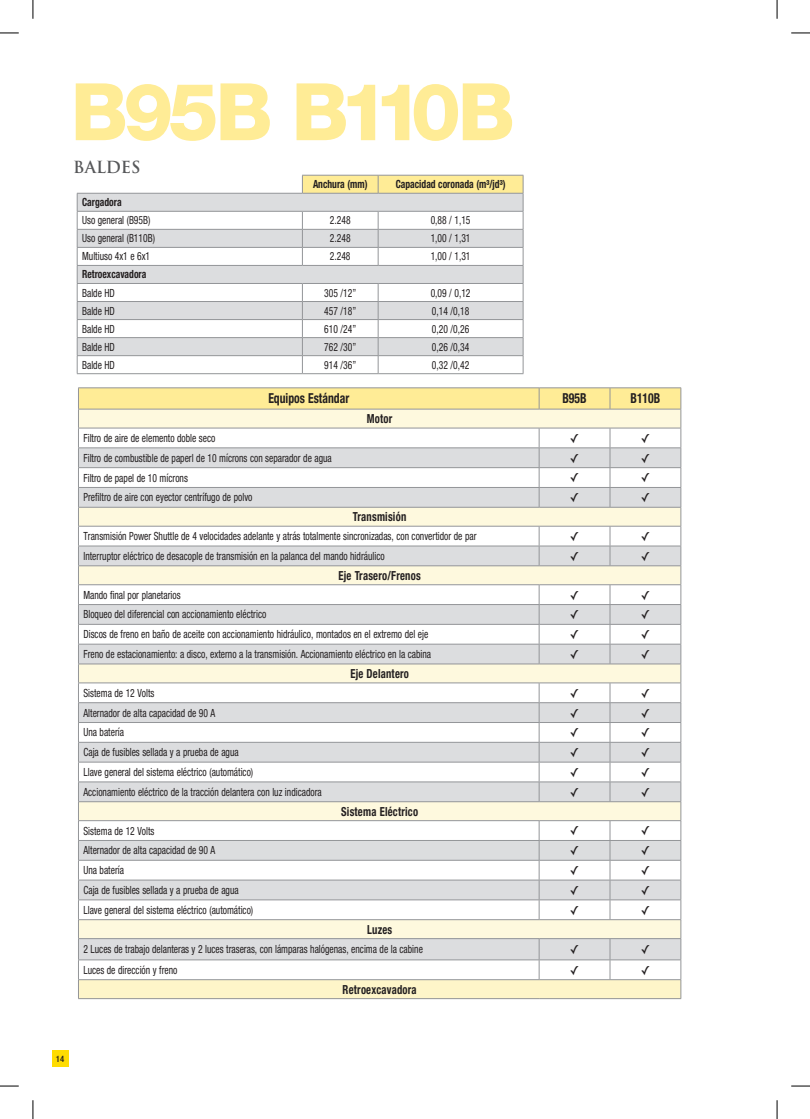
<style>
.page{position:relative;width:810px;height:1119px;background:#fff}
.page>*{position:absolute;margin:0;border:0;box-sizing:border-box;transform-origin:0 0}
.t1{font:800 79.5px "Helvetica Neue LT Std";letter-spacing:-.06em;color:#ffec96}
.t2{font:700 16.25px "Trajan Pro";color:#57585a}
.t3{font:700 condensed 13.75px "Helvetica Neue LT Std";color:#231f20;scale:.85 1}
.t4{font:700 condensed 12.5px "Helvetica Neue LT Std";letter-spacing:.02em;color:#231f20;scale:.85 1}
.t5{font:12.5px "Lucida Grande";color:#231f20}
.t6{font:condensed 11.25px "Helvetica Neue LT Std";color:#231f20;scale:.85 1}
.t7{font:700 condensed 11.25px "Helvetica Neue LT Std";color:#231f20;scale:.85 1}
.t8{font:500 condensed 8.75px "Helvetica Neue LT Std";color:#231f20}
</style>
<div class="page">
<div style="left:52px;top:1050px;width:16px;height:16px;background:#ffdc01"></div>
<svg style="left:78px;top:194px;width:224px;height:161px;fill:#dcdddf"></svg>
<hr style="left:77px;top:193px;width:225px;height:1px;background:#939598">
<hr style="left:77px;top:211px;width:225px;height:1px;background:#939598">
<hr style="left:77px;top:229px;width:225px;height:1px;background:#939598">
<hr style="left:77px;top:247px;width:225px;height:1px;background:#939598">
<hr style="left:77px;top:265px;width:225px;height:1px;background:#939598">
<hr style="left:77px;top:283px;width:225px;height:1px;background:#939598">
<hr style="left:77px;top:301px;width:225px;height:1px;background:#939598">
<hr style="left:77px;top:319px;width:225px;height:1px;background:#939598">
<hr style="left:77px;top:337px;width:225px;height:1px;background:#939598">
<hr style="left:77px;top:355px;width:225px;height:1px;background:#939598">
<svg style="left:77px;top:193px;width:1px;height:180px"></svg>
<svg style="left:302px;top:175px;width:222px;height:198px"></svg>
<hr style="left:77px;top:373px;width:225px;height:1px;background:#939598">
<hr style="left:302px;top:373px;width:76px;height:1px;background:#939598">
<hr style="left:378px;top:373px;width:145px;height:1px;background:#939598">
<hr style="left:78px;top:387px;width:461px;height:1px;background:#939598">
<hr style="left:539px;top:387px;width:71px;height:1px;background:#939598">
<hr style="left:610px;top:387px;width:71px;height:1px;background:#939598">
<hr style="left:78px;top:998px;width:461px;height:1px;background:#939598">
<hr style="left:539px;top:998px;width:71px;height:1px;background:#939598">
<hr style="left:610px;top:998px;width:71px;height:1px;background:#939598">
<svg style="left:78px;top:388px;width:604px;height:610px"></svg>
<svg style="left:776px;top:0;width:1px;height:19px"></svg>
<svg style="left:776px;top:1100px;width:1px;height:18px"></svg>
<svg style="left:0;top:33px;width:19px;height:1px"></svg>
<svg style="left:791px;top:33px;width:19px;height:1px"></svg>
<svg style="left:0;top:1085px;width:19px;height:1px"></svg>
<svg style="left:791px;top:1085px;width:19px;height:1px"></svg>
<svg style="left:33px;top:0;width:1px;height:19px"></svg>
<svg style="left:33px;top:1100px;width:1px;height:18px"></svg>
<svg style="left:777px;top:0;width:1px;height:19px"></svg>
<svg style="left:777px;top:1100px;width:1px;height:18px"></svg>
<h1 class="t1" style="left:71px;top:64px;width:446px">B95B B110B</h1>
<p class="t7" style="left:313px;top:177px;width:66px">Anchura (mm)</p>
<p class="t7" style="left:396px;top:177px;width:131px">Capacidad coronada (m³/jd³)</p>
<p class="t7" style="left:82px;top:195px;width:48px">Cargadora</p>
<p class="t6" style="left:82px;top:214px;width:82px">Uso general (B95B)</p>
<p class="t6" style="left:330px;top:214px;width:26px">2.248</p>
<p class="t6" style="left:431px;top:214px;width:48px">0,88 / 1,15</p>
<p class="t6" style="left:82px;top:232px;width:87px">Uso general (B110B)</p>
<p class="t6" style="left:330px;top:232px;width:26px">2.248</p>
<p class="t6" style="left:431px;top:232px;width:48px">1,00 / 1,31</p>
<p class="t6" style="left:82px;top:250px;width:82px">Multiuso 4x1 e 6x1</p>
<p class="t6" style="left:330px;top:250px;width:26px">2.248</p>
<p class="t6" style="left:431px;top:250px;width:48px">1,00 / 1,31</p>
<p class="t7" style="left:82px;top:267px;width:77px">Retroexcavadora</p>
<p class="t6" style="left:82px;top:286px;width:40px">Balde HD</p>
<p class="t6" style="left:324px;top:286px;width:39px">305 /12”</p>
<p class="t6" style="left:431px;top:286px;width:48px">0,09 / 0,12</p>
<p class="t6" style="left:82px;top:304px;width:40px">Balde HD</p>
<p class="t6" style="left:324px;top:304px;width:39px">457 /18”</p>
<p class="t6" style="left:432px;top:304px;width:45px">0,14 /0,18</p>
<p class="t6" style="left:82px;top:322px;width:40px">Balde HD</p>
<p class="t6" style="left:324px;top:322px;width:39px">610 /24”</p>
<p class="t6" style="left:432px;top:322px;width:45px">0,20 /0,26</p>
<p class="t6" style="left:82px;top:340px;width:40px">Balde HD</p>
<p class="t6" style="left:324px;top:340px;width:39px">762 /30”</p>
<p class="t6" style="left:432px;top:340px;width:45px">0,26 /0,34</p>
<p class="t6" style="left:82px;top:358px;width:40px">Balde HD</p>
<p class="t6" style="left:324px;top:358px;width:39px">914 /36”</p>
<p class="t6" style="left:432px;top:358px;width:45px">0,32 /0,42</p>
<h2 class="t2" style="left:73px;top:157px;width:69px">BALDES</h2>
<p class="t3" style="left:268px;top:390px;width:97px">Equipos Estándar</p>
<p class="t3" style="left:562px;top:390px;width:30px">B95B</p>
<p class="t3" style="left:630px;top:390px;width:37px">B110B</p>
<p class="t4" style="left:367px;top:411px;width:32px">Motor</p>
<p class="t6" style="left:83px;top:431px;width:157px">Filtro de aire de elemento doble seco</p>
<p class="t5" style="left:570px;top:431px;width:11px">✓</p>
<p class="t5" style="left:641px;top:431px;width:11px">✓</p>
<p class="t6" style="left:83px;top:451px;width:294px">Filtro de combustible de paperl de 10 mícrons con separador de agua</p>
<p class="t5" style="left:570px;top:451px;width:11px">✓</p>
<p class="t5" style="left:641px;top:451px;width:11px">✓</p>
<p class="t6" style="left:83px;top:471px;width:124px">Filtro de papel de 10 mícrons</p>
<p class="t5" style="left:570px;top:470px;width:11px">✓</p>
<p class="t5" style="left:641px;top:470px;width:11px">✓</p>
<p class="t6" style="left:83px;top:491px;width:200px">Prefiltro de aire con eyector centrífugo de polvo</p>
<p class="t5" style="left:570px;top:490px;width:11px">✓</p>
<p class="t5" style="left:641px;top:490px;width:11px">✓</p>
<p class="t4" style="left:353px;top:509px;width:64px">Transmisión</p>
<p class="t6" style="left:83px;top:529px;width:464px">Transmisión Power Shuttle de 4 velocidades adelante y atrás totalmente sincronizadas, con convertidor de par</p>
<p class="t5" style="left:570px;top:529px;width:11px">✓</p>
<p class="t5" style="left:641px;top:529px;width:11px">✓</p>
<p class="t6" style="left:83px;top:549px;width:356px">Interruptor eléctrico de desacople de transmisión en la palanca del mando hidráulico</p>
<p class="t5" style="left:570px;top:549px;width:11px">✓</p>
<p class="t5" style="left:641px;top:549px;width:11px">✓</p>
<p class="t4" style="left:339px;top:567px;width:98px">Eje Trasero/Frenos</p>
<p class="t6" style="left:83px;top:588px;width:116px">Mando final por planetarios</p>
<p class="t5" style="left:570px;top:588px;width:11px">✓</p>
<p class="t5" style="left:641px;top:588px;width:11px">✓</p>
<p class="t6" style="left:83px;top:608px;width:217px">Bloqueo del diferencial con accionamiento eléctrico</p>
<p class="t5" style="left:570px;top:607px;width:11px">✓</p>
<p class="t5" style="left:641px;top:607px;width:11px">✓</p>
<p class="t6" style="left:83px;top:627px;width:407px">Discos de freno en baño de aceite con accionamiento hidráulico, montados en el extremo del eje</p>
<p class="t5" style="left:570px;top:627px;width:11px">✓</p>
<p class="t5" style="left:641px;top:627px;width:11px">✓</p>
<p class="t6" style="left:83px;top:647px;width:411px">Freno de estacionamiento: a disco, externo a la transmisión. Accionamiento eléctrico en la cabina</p>
<p class="t5" style="left:570px;top:647px;width:11px">✓</p>
<p class="t5" style="left:641px;top:647px;width:11px">✓</p>
<p class="t4" style="left:350px;top:665px;width:70px">Eje Delantero</p>
<p class="t6" style="left:83px;top:686px;width:85px">Sistema de 12 Volts</p>
<p class="t5" style="left:570px;top:686px;width:11px">✓</p>
<p class="t5" style="left:641px;top:686px;width:11px">✓</p>
<p class="t6" style="left:83px;top:706px;width:157px">Alternador de alta capacidad de 90 A</p>
<p class="t5" style="left:570px;top:705px;width:11px">✓</p>
<p class="t5" style="left:641px;top:705px;width:11px">✓</p>
<p class="t6" style="left:83px;top:725px;width:49px">Una batería</p>
<p class="t5" style="left:570px;top:725px;width:11px">✓</p>
<p class="t5" style="left:641px;top:725px;width:11px">✓</p>
<p class="t6" style="left:83px;top:745px;width:184px">Caja de fusibles sellada y a prueba de agua</p>
<p class="t5" style="left:570px;top:745px;width:11px">✓</p>
<p class="t5" style="left:641px;top:745px;width:11px">✓</p>
<p class="t6" style="left:83px;top:765px;width:201px">Llave general del sistema eléctrico (automático)</p>
<p class="t5" style="left:570px;top:765px;width:11px">✓</p>
<p class="t5" style="left:641px;top:765px;width:11px">✓</p>
<p class="t6" style="left:83px;top:785px;width:282px">Accionamiento eléctrico de la tracción delantera con luz indicadora</p>
<p class="t5" style="left:570px;top:785px;width:11px">✓</p>
<p class="t5" style="left:641px;top:785px;width:11px">✓</p>
<p class="t4" style="left:341px;top:803px;width:92px">Sistema Eléctrico</p>
<p class="t6" style="left:83px;top:824px;width:85px">Sistema de 12 Volts</p>
<p class="t5" style="left:570px;top:823px;width:11px">✓</p>
<p class="t5" style="left:641px;top:823px;width:11px">✓</p>
<p class="t6" style="left:83px;top:843px;width:157px">Alternador de alta capacidad de 90 A</p>
<p class="t5" style="left:570px;top:843px;width:11px">✓</p>
<p class="t5" style="left:641px;top:843px;width:11px">✓</p>
<p class="t6" style="left:83px;top:863px;width:49px">Una batería</p>
<p class="t5" style="left:570px;top:863px;width:11px">✓</p>
<p class="t5" style="left:641px;top:863px;width:11px">✓</p>
<p class="t6" style="left:83px;top:883px;width:184px">Caja de fusibles sellada y a prueba de agua</p>
<p class="t5" style="left:570px;top:883px;width:11px">✓</p>
<p class="t5" style="left:641px;top:883px;width:11px">✓</p>
<p class="t6" style="left:83px;top:903px;width:201px">Llave general del sistema eléctrico (automático)</p>
<p class="t5" style="left:570px;top:902px;width:11px">✓</p>
<p class="t5" style="left:641px;top:902px;width:11px">✓</p>
<p class="t4" style="left:367px;top:921px;width:31px">Luzes</p>
<p class="t6" style="left:83px;top:942px;width:401px">2 Luces de trabajo delanteras y 2 luces traseras, con lámparas halógenas, encima de la cabine</p>
<p class="t5" style="left:570px;top:942px;width:11px">✓</p>
<p class="t5" style="left:641px;top:942px;width:11px">✓</p>
<p class="t6" style="left:83px;top:963px;width:112px">Luces de dirección y freno</p>
<p class="t5" style="left:570px;top:962px;width:11px">✓</p>
<p class="t5" style="left:641px;top:962px;width:11px">✓</p>
<p class="t4" style="left:343px;top:981px;width:89px">Retroexcavadora</p>
<p class="t8" style="left:56px;top:1053px;width:10px">14</p>
</div>
